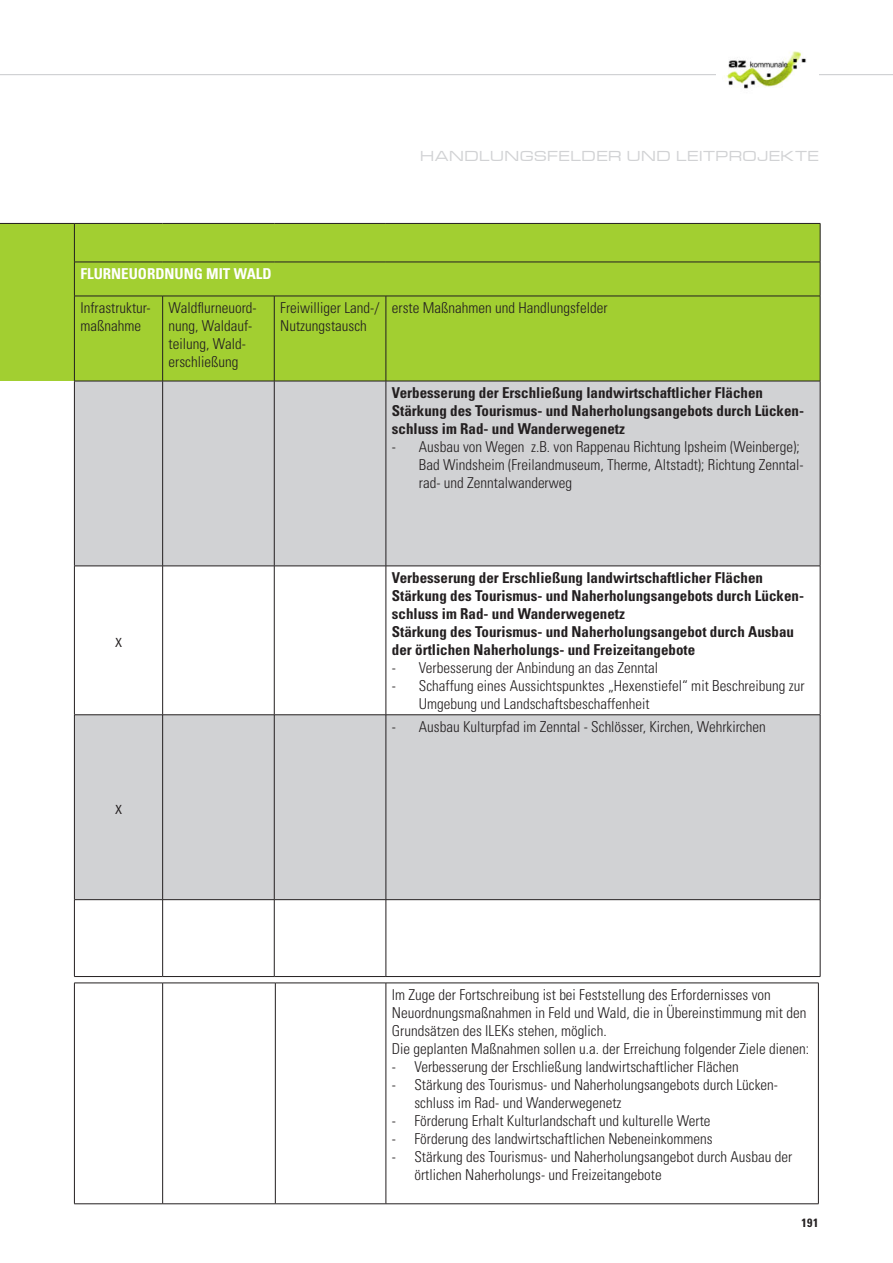
<style>
.page{position:relative;width:893px;height:1263px;background:#fff}
.page>*{position:absolute;margin:0;border:0;box-sizing:border-box;transform-origin:0 0}
.t1{font:300 condensed 18px "Univers LT Std";color:#231f20}
.t2{font:300 condensed 15px/18px "Univers LT Std";color:#231f20}
.t3{font:700 condensed 15px/18px "Univers LT Std";color:#231f20}
.t4{font:15px "Microgramma D Medi Exte";letter-spacing:.075em;color:#d1d2d4}
.t5{font:700 condensed 15px "Univers LT Std";color:#fff}
.t6{font:700 condensed 12px "Univers LT Std";color:#231f20}
</style>
<div class="page">
<hr style="left:0;top:74px;width:893px;height:1px;background:#d1d2d4">
<img style="left:716px;top:51px;width:103px;height:38px">
<div style="left:75px;top:224px;width:745px;height:157px;background:#a2cf31"></div>
<div style="left:0;top:223px;width:74px;height:158px;background:#a2cf31"></div>
<svg style="left:75px;top:382px;width:745px;height:517px;fill:#d1d2d4"></svg>
<hr style="left:820px;top:224px;width:1px;height:38px;background:#231f20">
<hr style="left:820px;top:262px;width:1px;height:34px;background:#231f20">
<hr style="left:0;top:223px;width:74px;height:1px;background:#231f20">
<hr style="left:74px;top:223px;width:89px;height:1px;background:#231f20">
<hr style="left:74px;top:224px;width:1px;height:38px;background:#231f20">
<hr style="left:163px;top:223px;width:111px;height:1px;background:#231f20">
<hr style="left:274px;top:223px;width:112px;height:1px;background:#231f20">
<hr style="left:386px;top:223px;width:434px;height:1px;background:#231f20">
<hr style="left:74px;top:262px;width:89px;height:1px;background:#231f20">
<hr style="left:74px;top:262px;width:1px;height:34px;background:#231f20">
<hr style="left:163px;top:262px;width:111px;height:1px;background:#231f20">
<hr style="left:274px;top:262px;width:112px;height:1px;background:#231f20">
<hr style="left:386px;top:262px;width:434px;height:1px;background:#231f20">
<hr style="left:74px;top:296px;width:89px;height:1px;background:#231f20">
<hr style="left:74px;top:296px;width:1px;height:85px;background:#231f20">
<hr style="left:163px;top:296px;width:111px;height:1px;background:#231f20">
<hr style="left:162px;top:296px;width:1px;height:85px;background:#231f20">
<hr style="left:274px;top:296px;width:112px;height:1px;background:#231f20">
<hr style="left:274px;top:296px;width:1px;height:85px;background:#231f20">
<hr style="left:386px;top:296px;width:434px;height:1px;background:#231f20">
<hr style="left:386px;top:296px;width:1px;height:85px;background:#231f20">
<hr style="left:820px;top:296px;width:1px;height:85px;background:#231f20">
<hr style="left:74px;top:381px;width:89px;height:1px;background:#231f20">
<hr style="left:74px;top:381px;width:1px;height:185px;background:#231f20">
<hr style="left:163px;top:381px;width:111px;height:1px;background:#231f20">
<hr style="left:162px;top:381px;width:1px;height:185px;background:#231f20">
<hr style="left:274px;top:381px;width:112px;height:1px;background:#231f20">
<hr style="left:274px;top:381px;width:1px;height:185px;background:#231f20">
<hr style="left:386px;top:381px;width:434px;height:1px;background:#231f20">
<hr style="left:386px;top:381px;width:1px;height:185px;background:#231f20">
<hr style="left:820px;top:381px;width:1px;height:185px;background:#231f20">
<hr style="left:74px;top:566px;width:89px;height:1px;background:#231f20">
<hr style="left:74px;top:566px;width:1px;height:149px;background:#231f20">
<hr style="left:163px;top:566px;width:111px;height:1px;background:#231f20">
<hr style="left:162px;top:566px;width:1px;height:149px;background:#231f20">
<hr style="left:274px;top:566px;width:112px;height:1px;background:#231f20">
<hr style="left:274px;top:566px;width:1px;height:149px;background:#231f20">
<hr style="left:386px;top:566px;width:434px;height:1px;background:#231f20">
<hr style="left:386px;top:566px;width:1px;height:149px;background:#231f20">
<hr style="left:820px;top:566px;width:1px;height:149px;background:#231f20">
<hr style="left:74px;top:714px;width:89px;height:1px;background:#231f20">
<hr style="left:74px;top:715px;width:1px;height:184px;background:#231f20">
<hr style="left:163px;top:714px;width:111px;height:1px;background:#231f20">
<hr style="left:162px;top:715px;width:1px;height:184px;background:#231f20">
<hr style="left:274px;top:714px;width:112px;height:1px;background:#231f20">
<hr style="left:274px;top:715px;width:1px;height:184px;background:#231f20">
<hr style="left:386px;top:714px;width:434px;height:1px;background:#231f20">
<hr style="left:386px;top:715px;width:1px;height:184px;background:#231f20">
<hr style="left:820px;top:715px;width:1px;height:184px;background:#231f20">
<hr style="left:74px;top:899px;width:89px;height:1px;background:#231f20">
<hr style="left:74px;top:900px;width:1px;height:76px;background:#231f20">
<hr style="left:163px;top:899px;width:111px;height:1px;background:#231f20">
<hr style="left:162px;top:900px;width:1px;height:76px;background:#231f20">
<hr style="left:274px;top:899px;width:112px;height:1px;background:#231f20">
<hr style="left:274px;top:900px;width:1px;height:76px;background:#231f20">
<hr style="left:386px;top:899px;width:434px;height:1px;background:#231f20">
<hr style="left:386px;top:900px;width:1px;height:76px;background:#231f20">
<hr style="left:820px;top:900px;width:1px;height:76px;background:#231f20">
<hr style="left:74px;top:976px;width:89px;height:1px;background:#231f20">
<hr style="left:163px;top:976px;width:111px;height:1px;background:#231f20">
<hr style="left:274px;top:976px;width:112px;height:1px;background:#231f20">
<hr style="left:386px;top:976px;width:434px;height:1px;background:#231f20">
<hr style="left:74px;top:1203px;width:89px;height:1px;background:#231f20">
<hr style="left:163px;top:1203px;width:112px;height:1px;background:#231f20">
<hr style="left:275px;top:1203px;width:111px;height:1px;background:#231f20">
<hr style="left:386px;top:1203px;width:433px;height:1px;background:#231f20">
<hr style="left:74px;top:983px;width:1px;height:220px;background:#231f20">
<hr style="left:162px;top:983px;width:1px;height:220px;background:#231f20">
<hr style="left:275px;top:983px;width:1px;height:220px;background:#231f20">
<hr style="left:386px;top:983px;width:1px;height:220px;background:#231f20">
<hr style="left:818px;top:983px;width:1px;height:220px;background:#231f20">
<hr style="left:74px;top:983px;width:89px;height:1px;background:#231f20">
<hr style="left:163px;top:983px;width:112px;height:1px;background:#231f20">
<hr style="left:275px;top:983px;width:111px;height:1px;background:#231f20">
<hr style="left:386px;top:983px;width:433px;height:1px;background:#231f20">
<p class="t4" style="left:421px;top:147px;width:399px">HANDLUNGSFELDER UND LEITPROJEKTE</p>
<p class="t5" style="left:80px;top:265px;width:193px">FLURNEUORDNUNG MIT WALD</p>
<p class="t2" style="left:80px;top:299px;width:72px">Infrastruktur&shy;maßnahme</p>
<p class="t2" style="left:169px;top:299px;width:90px">waldflurneuord&shy;nung, waldauf&shy;teilung, wald&shy;erschließung</p>
<p class="t2" style="left:280px;top:299px;width:101px">Freiwilliger Land-/<br>Nutzungstausch</p>
<p class="t2" style="left:392px;top:299px;width:217px">erste Maßnahmen und Handlungsfelder</p>
<p class="t3" style="left:392px;top:384px;width:414px">Verbesserung der Erschließung landwirtschaftlicher Flächen<br>Stärkung des Tourismus- und Naherholungsangebots durch Lücken&shy;schluss im Rad- und Wanderwegenetz</p>
<p class="t2" style="left:419px;top:438px;width:386px;text-indent:-27px">- Ausbau von wegen z.B. von Rappenau Richtung Ipsheim (weinberge);<br>Bad windsheim (Freilandmuseum, Therme, Altstadt); Richtung Zenntal&shy;rad- und Zenntalwanderweg</p>
<p class="t1" style="left:115px;top:631px;width:9px">x</p>
<p class="t1" style="left:115px;top:798px;width:9px">x</p>
<p class="t3" style="left:392px;top:568px;width:414px">Verbesserung der Erschließung landwirtschaftlicher Flächen Stärkung des Tourismus- und Naherholungsangebots durch Lücken&shy;schluss im Rad- und Wanderwegenetz<br>Stärkung des Tourismus- und Naherholungsangebot durch Ausbau der örtlichen Naherholungs- und Freizeitangebote</p>
<p class="t2" style="left:392px;top:659px;width:268px">- Verbesserung der Anbindung an das Zenntal</p>
<p class="t2" style="left:419px;top:677px;width:387px;text-indent:-27px">- Schaffung eines Aussichtspunktes „Hexenstiefel“ mit Beschreibung zur<br>Umgebung und Landschaftsbeschaffenheit</p>
<p class="t2" style="left:392px;top:718px;width:375px">- Ausbau Kulturpfad im Zenntal - Schlösser, Kirchen, wehrkirchen</p>
<p class="t2" style="left:392px;top:986px;width:419px">Im Zuge der Fortschreibung ist bei Feststellung des Erfordernisses von Neuordnungsmaßnahmen in Feld und wald, die in Übereinstimmung mit den grundsätzen des ILEKs stehen, möglich.<br>Die geplanten Maßnahmen sollen u.a. der Erreichung folgender Ziele dienen:</p>
<p class="t2" style="left:392px;top:1058px;width:348px">- Verbesserung der Erschließung landwirtschaftlicher Flächen</p>
<p class="t2" style="left:414px;top:1076px;width:365px;text-indent:-22px">- Stärkung des Tourismus- und Naherholungsangebots durch Lücken&shy;schluss im Rad- und wanderwegenetz</p>
<p class="t2" style="left:392px;top:1112px;width:320px">- Förderung Erhalt Kulturlandschaft und kulturelle werte</p>
<p class="t2" style="left:392px;top:1130px;width:322px">- Förderung des landwirtschaftlichen Nebeneinkommens</p>
<p class="t2" style="left:414px;top:1148px;width:379px;text-indent:-22px">- Stärkung des Tourismus- und Naherholungsangebot durch Ausbau der örtlichen Naherholungs- und Freizeitangebote</p>
<p class="t6" style="left:801px;top:1215px;width:19px">191</p>
</div>
